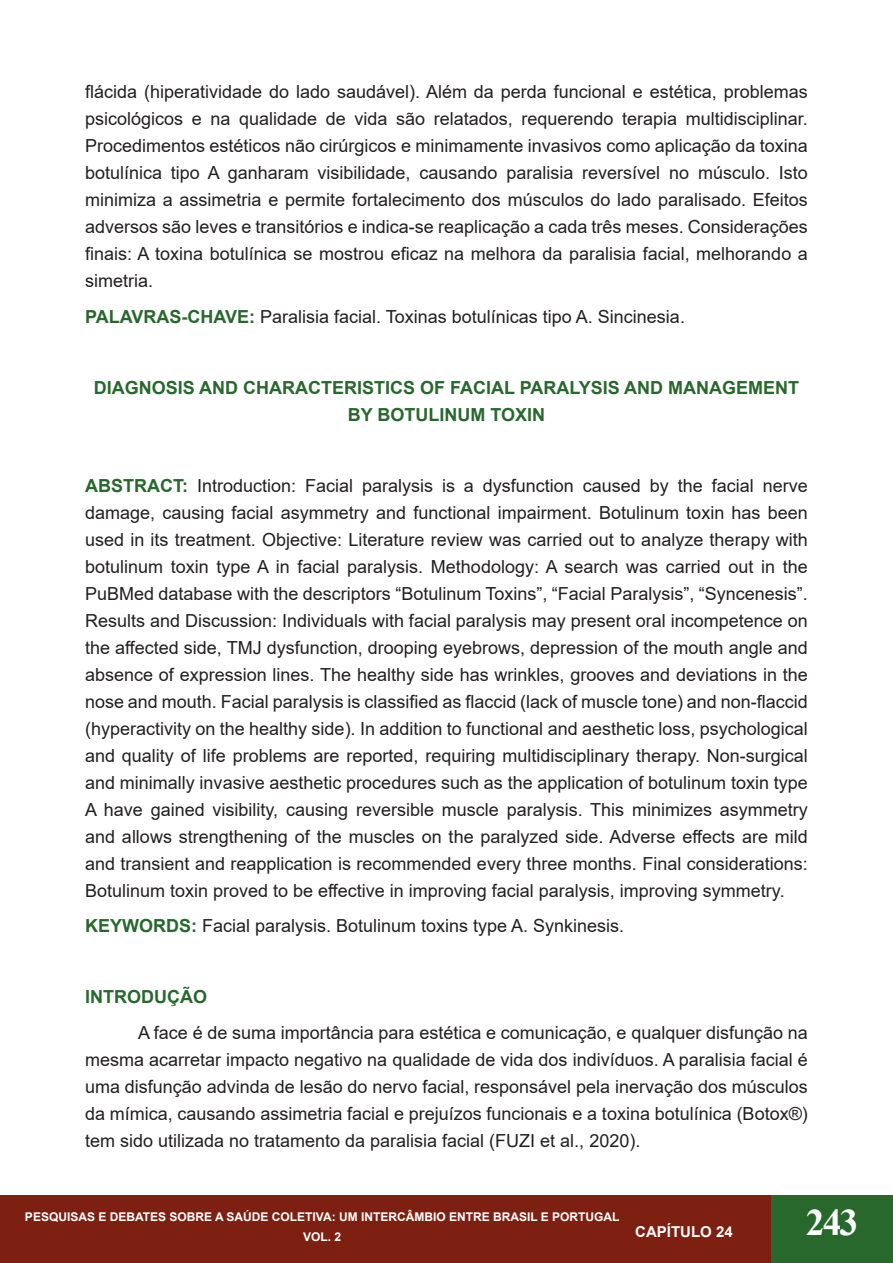
<style>
.page{position:relative;width:893px;height:1263px;background:#fff}
.page>*{position:absolute;margin:0;border:0;box-sizing:border-box;transform-origin:0 0}
.t1{font:700 37.5px "Times New Roman";color:#fff}
.Sem_Espaçamento{font:18px/27px "Arial";color:#231f20;text-align:justify}
.Sem_Espaçamento-2{font:700 18px/27px "Arial";color:#28682d;text-align:center}
.t2{font:700 15px "Arial";color:#fff}
.t3{font:700 12px/20.2px "Arial";color:#fff;text-align:center}
.s1{font-weight:700;color:#28682d}
</style>
<div class="page">
<div style="left:0;top:1196px;width:893px;height:67px;background:#7d2011"></div>
<hr style="left:0;top:1196px;width:1px;height:67px;background:#28682d">
<div style="left:771px;top:1196px;width:122px;height:67px;background:#28682d"></div>
<p class="Sem_Espaçamento" style="left:85px;top:78px;width:724px">flácida (hiperatividade do lado saudável). Além da perda funcional e estética, problemas psicológicos e na qualidade de vida são relatados, requerendo terapia multidisciplinar.<br>Procedimentos estéticos não cirúrgicos e minimamente invasivos como aplicação da toxina botulínica tipo A ganharam visibilidade, causando paralisia reversível no músculo. Isto minimiza a assimetria e permite fortalecimento dos músculos do lado paralisado. Efeitos adversos são leves e transitórios e indica-se reaplicação a cada três meses. Considerações finais: A toxina botulínica se mostrou eficaz na melhora da paralisia facial, melhorando a simetria.</p>
<p class="Sem_Espaçamento" style="left:85px;top:303px;width:601px"><span class="s1">PALAVRAS-CHAVE:</span> Paralisia facial. Toxinas botulínicas tipo A. Sincinesia.</p>
<p class="Sem_Espaçamento-2" style="left:94px;top:374px;width:707px">DIAGNOSIS AND CHARACTERISTICS OF FACIAL PARALYSIS AND MANAGEMENT<br>BY BOTULINUM TOXIN</p>
<p class="Sem_Espaçamento" style="left:85px;top:472px;width:724px"><span class="s1">ABSTRACT:</span> Introduction: Facial paralysis is a dysfunction caused by the facial nerve damage, causing facial asymmetry and functional impairment. Botulinum toxin has been used in its treatment. Objective: Literature review was carried out to analyze therapy with botulinum toxin type A in facial paralysis. Methodology: A search was carried out in the PuBMed database with the descriptors “Botulinum Toxins”, “Facial Paralysis”, “Syncenesis”.<br>Results and Discussion: Individuals with facial paralysis may present oral incompetence on the affected side, TMJ dysfunction, drooping eyebrows, depression of the mouth angle and absence of expression lines. The healthy side has wrinkles, grooves and deviations in the nose and mouth. Facial paralysis is classified as flaccid (lack of muscle tone) and non-flaccid (hyperactivity on the healthy side). In addition to functional and aesthetic loss, psychological and quality of life problems are reported, requiring multidisciplinary therapy. Non-surgical and minimally invasive aesthetic procedures such as the application of botulinum toxin type A have gained visibility, causing reversible muscle paralysis. This minimizes asymmetry and allows strengthening of the muscles on the paralyzed side. Adverse effects are mild and transient and reapplication is recommended every three months. Final considerations:<br>Botulinum toxin proved to be effective in improving facial paralysis, improving symmetry.</p>
<p class="Sem_Espaçamento" style="left:85px;top:912px;width:541px"><span class="s1">KEYWORDS:</span> Facial paralysis. Botulinum toxins type A. Synkinesis.</p>
<p class="Sem_Espaçamento-2" style="left:85px;top:984px;width:123px">INTRODUÇÃO</p>
<p class="Sem_Espaçamento" style="left:85px;top:1019px;width:724px;text-indent:53px">A face é de suma importância para estética e comunicação, e qualquer disfunção na mesma acarretar impacto negativo na qualidade de vida dos indivíduos. A paralisia facial é uma disfunção advinda de lesão do nervo facial, responsável pela inervação dos músculos da mímica, causando assimetria facial e prejuízos funcionais e a toxina botulínica (Botox®) tem sido utilizada no tratamento da paralisia facial (FUZI et al., 2020).</p>
<p class="t3" style="left:25px;top:1207px;width:596px">PESQUISAS E DEBATES SOBRE A SAÚDE COLETIVA: UM INTERCÂMBIO ENTRE BRASIL E PORTUGAL<br>VOL. 2</p>
<p class="t2" style="left:635px;top:1221px;width:99px">CAPÍTULO 24</p>
<h1 class="t1" style="left:806px;top:1195px;width:54px">243</h1>
</div>
